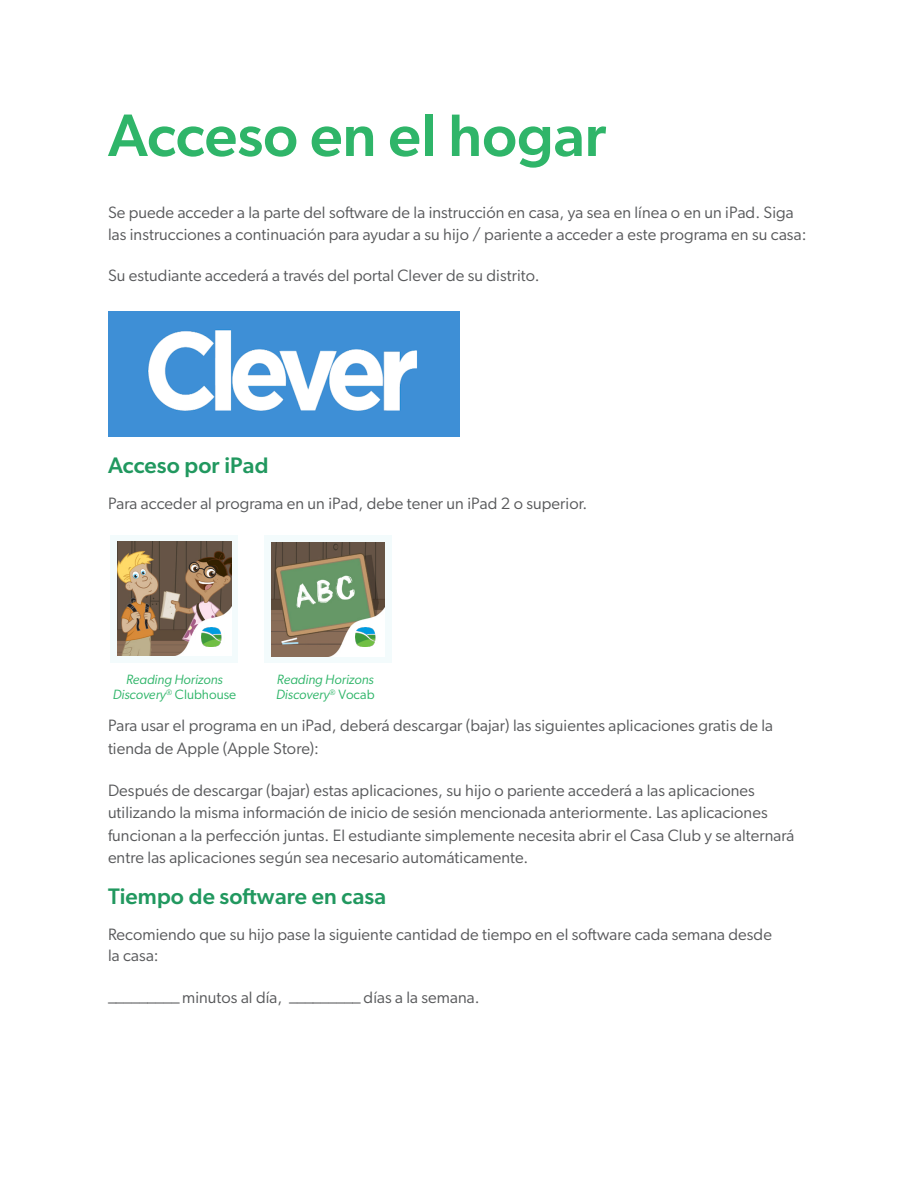
<style>
.page{position:relative;width:918px;height:1188px;background:#fff}
.page>*{position:absolute;margin:0;border:0;box-sizing:border-box;transform-origin:0 0}
.Header_2020{font:500 60px "Gibson";color:#2fb569}
.Headings{font:500 22.5px "Gibson";letter-spacing:.005em;color:#21985f}
.Body_2020{font:16.5px/22.5px "Gibson";letter-spacing:.005em;color:#57585a}
.t1{font:italic 13.5px/15px "Gibson";color:#2fb569;text-align:center}
.s1{font-style:normal}
</style>
<div class="page">
<img style="left:108px;top:311px;width:351px;height:126px">
<div style="left:111px;top:535px;width:127px;height:127px;background:#f3fbfc"></div>
<img style="left:118px;top:542px;width:113px;height:113px">
<div style="left:264px;top:535px;width:128px;height:127px;background:#f3fbfc"></div>
<img style="left:271px;top:542px;width:114px;height:114px">
<svg style="left:195px;top:619px;width:32px;height:32px"></svg>
<svg style="left:349px;top:619px;width:30px;height:32px"></svg>
<img style="left:355px;top:627px;width:24px;height:20px">
<img style="left:202px;top:627px;width:23px;height:20px">
<p class="Header_2020" style="left:108px;top:99px;width:500px">Acceso en el hogar</p>
<p class="Body_2020" style="left:108px;top:202px;width:700px;line-height:21.6px">Se puede acceder a la parte del software de la instrucción en casa, ya sea en línea o en un iPad. Siga las instrucciones a continuación para ayudar a su hijo / pariente a acceder a este programa en su casa:</p>
<p class="Body_2020" style="left:108px;top:264px;width:433px">Su estudiante accederá a través del portal Clever de su distrito.</p>
<p class="Headings" style="left:108px;top:452px;width:162px">Acceso por iPad</p>
<p class="Body_2020" style="left:108px;top:492px;width:481px">Para acceder al programa en un iPad, debe tener un iPad 2 o superior.</p>
<p class="t1" style="left:113px;top:672px;width:125px">Reading Horizons<br>Discovery<sup>®</sup> <span class="s1">Clubhouse</span></p>
<p class="t1" style="left:276px;top:672px;width:100px;text-align:left">Reading Horizons<br>Discovery<sup>®</sup> <span class="s1">Vocab</span></p>
<p class="Body_2020" style="left:108px;top:714px;width:667px">Para usar el programa en un iPad, deberá descargar (bajar) las siguientes aplicaciones gratis de la tienda de Apple (Apple Store):</p>
<p class="Body_2020" style="left:108px;top:779px;width:688px">Después de descargar (bajar) estas aplicaciones, su hijo o pariente accederá a las aplicaciones utilizando la misma información de inicio de sesión mencionada anteriormente. Las aplicaciones funcionan a la perfección juntas. El estudiante simplemente necesita abrir el Casa Club y se alternará entre las aplicaciones según sea necesario automáticamente.</p>
<p class="Headings" style="left:108px;top:883px;width:280px">Tiempo de software en casa</p>
<p class="Body_2020" style="left:108px;top:923px;width:665px;line-height:21.6px">Recomiendo que su hijo pase la siguiente cantidad de tiempo en el software cada semana desde la casa:</p>
<p class="Body_2020" style="left:108px;top:986px;width:373px">_________ minutos al día, _________ días a la semana.</p>
</div>
